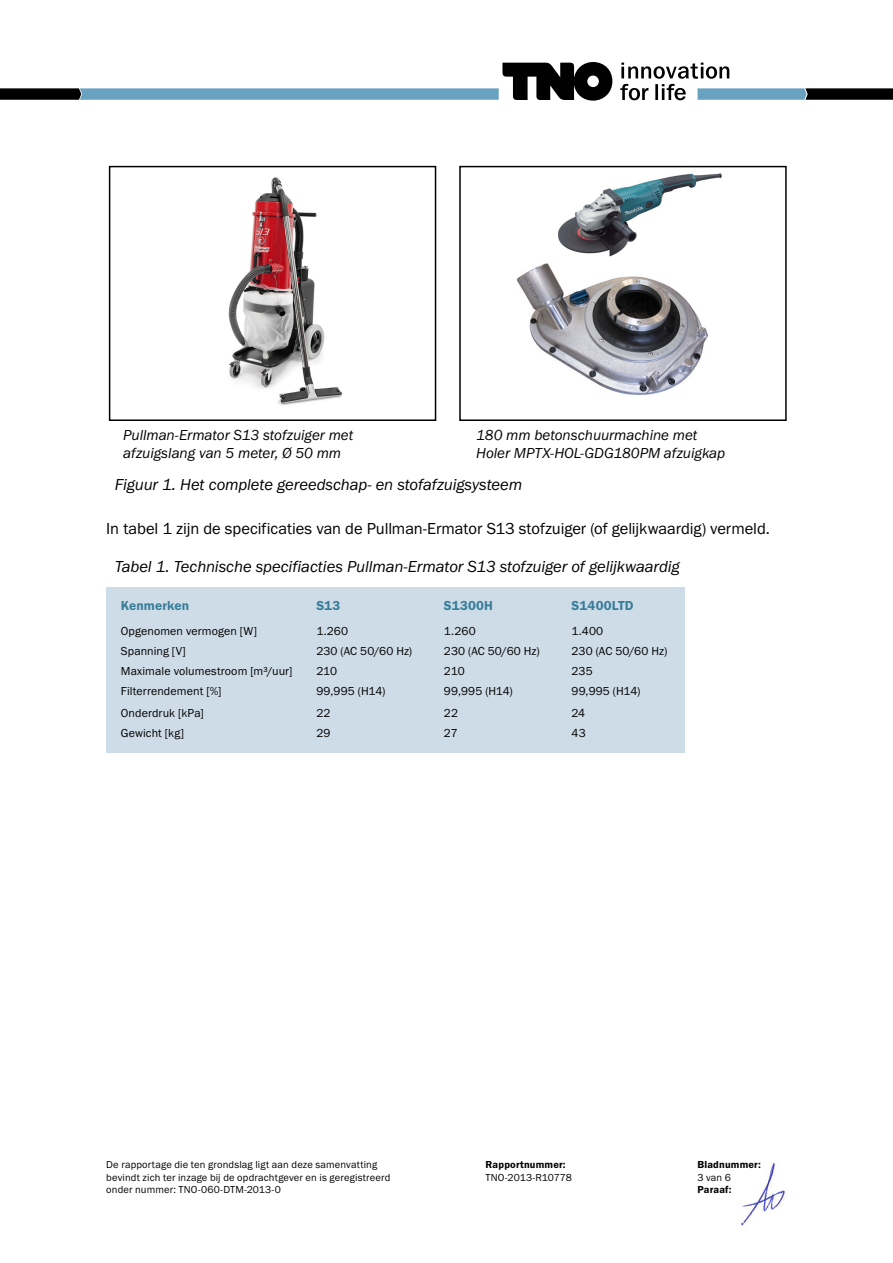
<style>
.page{position:relative;width:893px;height:1263px;background:#fff}
.page>*{position:absolute;margin:0;border:0;box-sizing:border-box;transform-origin:0 0}
.t1{font:italic 16.5px "Franklin Goth EF";letter-spacing:-.005em;color:#000}
.t2{font:16.5px "Franklin Goth EF";letter-spacing:-.005em;color:#000}
.t3{font:italic 15px/18px "Franklin Goth EF";color:#000}
.t4{font:600 13.5px "Franklin Goth EF";letter-spacing:.01em;color:#387d99}
.t5{font:12px "Franklin Goth EF";letter-spacing:.01em;color:#000}
.t6{font:10.5px/12.6px "Franklin Goth EF";letter-spacing:.015em;color:#000}
.t7{font:600 10.5px "Franklin Goth EF";letter-spacing:.015em;color:#000}
.t8{font:10.5px "Franklin Goth EF";letter-spacing:-.005em;color:#000}
</style>
<div class="page">
<img style="left:741px;top:1163px;width:46px;height:63px">
<div style="left:109px;top:166px;width:327px;height:255px;border:2px solid #000"></div>
<div style="left:459px;top:166px;width:328px;height:255px;border:2px solid #000"></div>
<img style="left:228px;top:177px;width:114px;height:228px">
<img style="left:516px;top:263px;width:192px;height:132px">
<img style="left:558px;top:173px;width:164px;height:84px">
<div style="left:106px;top:587px;width:579px;height:166px;background:#cedce7"></div>
<svg style="left:0;top:62px;width:893px;height:39px"></svg>
<p class="t3" style="left:476px;top:426px;width:250px">180 mm betonschuurmachine met<br>Holer MPTX-HOL-GDG180PM afzuigkap</p>
<p class="t3" style="left:123px;top:426px;width:232px">Pullman-Ermator S13 stofzuiger met afzuigslang van 5 meter, Ø 50 mm</p>
<h1 class="t1" style="left:115px;top:476px;width:409px">Figuur 1. Het complete gereedschap- en stofafzuigsysteem</h1>
<h1 class="t2" style="left:106px;top:519px;width:665px">In tabel 1 zijn de specificaties van de Pullman-Ermator S13 stofzuiger (of gelijkwaardig) vermeld.</h1>
<h1 class="t1" style="left:115px;top:558px;width:567px">Tabel 1. Technische specifiacties Pullman-Ermator S13 stofzuiger of gelijkwaardig</h1>
<p class="t4" style="left:121px;top:598px;width:70px">Kenmerken</p>
<p class="t4" style="left:316px;top:598px;width:26px">S13</p>
<p class="t4" style="left:444px;top:598px;width:51px">S1300H</p>
<p class="t4" style="left:572px;top:598px;width:64px">S1400LTD</p>
<p class="t5" style="left:121px;top:624px;width:138px">Opgenomen vermogen [W]</p>
<p class="t5" style="left:316px;top:624px;width:33px">1.260</p>
<p class="t5" style="left:444px;top:624px;width:33px">1.260</p>
<p class="t5" style="left:572px;top:624px;width:33px">1.400</p>
<p class="t5" style="left:121px;top:644px;width:67px">Spanning [V]</p>
<p class="t5" style="left:316px;top:644px;width:97px">230 (AC 50/60 Hz)</p>
<p class="t5" style="left:444px;top:644px;width:97px">230 (AC 50/60 Hz)</p>
<p class="t5" style="left:572px;top:644px;width:97px">230 (AC 50/60 Hz)</p>
<p class="t5" style="left:121px;top:664px;width:173px">Maximale volumestroom [m³/uur]</p>
<p class="t5" style="left:316px;top:664px;width:22px">210</p>
<p class="t5" style="left:444px;top:664px;width:22px">210</p>
<p class="t5" style="left:572px;top:664px;width:23px">235</p>
<p class="t5" style="left:121px;top:684px;width:102px">Filterrendement [%]</p>
<p class="t5" style="left:316px;top:684px;width:70px">99,995 (H14)</p>
<p class="t5" style="left:444px;top:684px;width:70px">99,995 (H14)</p>
<p class="t5" style="left:572px;top:684px;width:70px">99,995 (H14)</p>
<p class="t5" style="left:121px;top:706px;width:84px">Onderdruk [kPa]</p>
<p class="t5" style="left:316px;top:706px;width:16px">22</p>
<p class="t5" style="left:444px;top:706px;width:16px">22</p>
<p class="t5" style="left:572px;top:706px;width:15px">24</p>
<p class="t5" style="left:121px;top:726px;width:65px">Gewicht [kg]</p>
<p class="t5" style="left:316px;top:726px;width:16px">29</p>
<p class="t5" style="left:444px;top:726px;width:15px">27</p>
<p class="t5" style="left:572px;top:726px;width:16px">43</p>
<p class="t6" style="left:106px;top:1158px;width:286px">De rapportage die ten grondslag ligt aan deze samenvatting bevindt zich ter inzage bij de opdrachtgever en is geregistreerd onder nummer: TNO-060-DTM-2013-0</p>
<p class="t7" style="left:486px;top:1158px;width:82px">Rapportnummer:</p>
<p class="t8" style="left:486px;top:1171px;width:88px">TNO-2013-R10778</p>
<p class="t7" style="left:697px;top:1158px;width:65px">Bladnummer:</p>
<p class="t6" style="left:697px;top:1171px;width:35px">3 van 6</p>
<p class="t7" style="left:697px;top:1184px;width:36px">Paraaf:</p>
</div>
